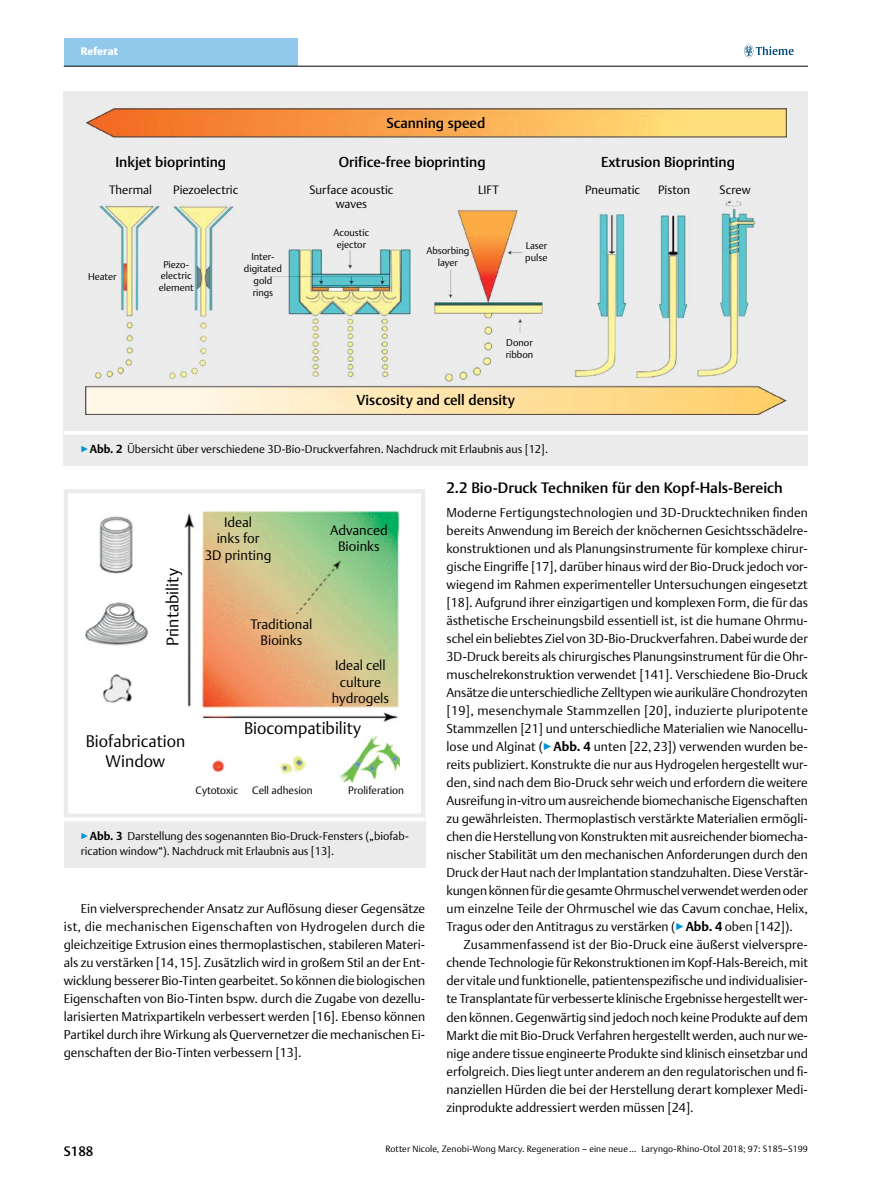
<style>
.page{position:relative;width:893px;height:1191px;background:#fff}
.page>*{position:absolute;margin:0;border:0;box-sizing:border-box;transform-origin:0 0}
.t1{font:300 16.65px/20px "Thieme Argo 2011";color:#000;text-align:center}
.t2{font:500 15px "Thieme Argo 2011";color:#000}
.t3{font:500 14.25px "Thieme Argo 2011";color:#000}
.t4{font:300 13.65px/16.4px "Thieme Argo 2011";color:#000;text-align:center}
.t5{font:500 13.5px "Thieme Argo 2011";color:#000}
.t6{font:300 12.75px/18px "Thieme Argo 2011";color:#000;text-align:justify}
.t7{font:300 12px/14.4px "Thieme Argo 2011";color:#000;text-align:center}
.t8{font:300 11.25px/15px "Thieme Argo 2011";color:#000}
.t9{font:900 10.8px "Thieme Argo 2011";letter-spacing:.005em;color:#fff}
.t10{font:300 10.5px "Thieme Argo 2011";color:#000}
.t11{font:300 9.75px/11.7px "Thieme Argo 2011";color:#000;text-align:center}
.t12{font:300 9px "Thieme Argo 2011";letter-spacing:.01em;color:#000}
.s1{color:#0095da}
.s2{font-weight:700}
</style>
<div class="page">
<div style="left:64px;top:38px;width:234px;height:28px;background:#91c9ed"></div>
<svg style="left:744px;top:45px;width:50px;height:12px"></svg>
<hr style="left:64px;top:66px;width:744px;height:1px;background:#000">
<svg style="left:64px;top:489px;width:361px;height:328px"></svg>
<div style="left:64px;top:818px;width:361px;height:49px;background:#ebebec"></div>
<svg style="left:64px;top:817px;width:361px;height:4px"></svg>
<div style="left:64px;top:431px;width:744px;height:34px;background:#ebebec"></div>
<hr style="left:64px;top:431px;width:744px;height:3px;background:#fff">
<div style="left:64px;top:92px;width:744px;height:339px;background:#ebebec"></div>
<img style="left:85px;top:109px;width:702px;height:305px">
<p class="t9" style="left:81px;top:44px;width:39px">Referat</p>
<p class="t3" style="left:386px;top:113px;width:101px">Scanning speed</p>
<p class="t3" style="left:339px;top:152px;width:148px">Orifice-free bioprinting</p>
<p class="t3" style="left:115px;top:153px;width:112px">Inkjet bioprinting</p>
<p class="t7" style="left:109px;top:182px;width:44px">Thermal</p>
<p class="t3" style="left:601px;top:153px;width:136px">Extrusion Bioprinting</p>
<p class="t7" style="left:173px;top:182px;width:67px">Piezoelectric</p>
<p class="t7" style="left:309px;top:182px;width:86px">Surface acoustic waves</p>
<p class="t7" style="left:478px;top:182px;width:22px">LIFT</p>
<p class="t7" style="left:585px;top:182px;width:57px">Pneumatic</p>
<p class="t7" style="left:658px;top:182px;width:33px">Piston</p>
<p class="t7" style="left:720px;top:182px;width:32px">Screw</p>
<p class="t11" style="left:88px;top:270px;width:30px">Heater</p>
<p class="t11" style="left:159px;top:258px;width:36px">Piezo&shy;electric element</p>
<p class="t11" style="left:244px;top:251px;width:39px">Inter&shy;digitated gold rings</p>
<p class="t11" style="left:334px;top:227px;width:37px">Acoustic ejector</p>
<p class="t11" style="left:426px;top:245px;width:45px">Absorbing layer</p>
<p class="t11" style="left:525px;top:240px;width:24px;text-align:left">Laser pulse</p>
<p class="t11" style="left:506px;top:336px;width:29px;text-align:left">Donor ribbon</p>
<p class="t3" style="left:357px;top:390px;width:160px">Viscosity and cell density</p>
<p class="t8" style="left:81px;top:441px;width:469px"><span class="s1">▶</span><span class="s2">Abb. 2</span> Übersicht über verschiedene 3D-Bio-Druckverfahren. Nachdruck mit Erlaubnis aus [12].</p>
<h1 class="t1" style="left:162px;top:646px;width:79px;rotate:-90deg">Printability</h1>
<h1 class="t1" style="left:86px;top:730px;width:101px">Biofabrication<br>Window</h1>
<p class="t4" style="left:205px;top:513px;width:68px">Ideal<br>inks for<br>3D printing</p>
<p class="t4" style="left:330px;top:521px;width:59px">Advanced<br>Bioinks</p>
<p class="t4" style="left:250px;top:615px;width:63px">Traditional<br>Bioinks</p>
<p class="t4" style="left:332px;top:657px;width:59px">Ideal cell culture hydrogels</p>
<h1 class="t1" style="left:244px;top:718px;width:119px">Biocompatibility</h1>
<p class="t10" style="left:196px;top:783px;width:44px">Cytotoxic</p>
<p class="t10" style="left:252px;top:783px;width:62px">Cell adhesion</p>
<p class="t10" style="left:348px;top:783px;width:57px">Proliferation</p>
<p class="t8" style="left:81px;top:827px;width:330px"><span class="s1">▶</span><span class="s2">Abb. 3</span> Darstellung des sogenannten Bio-Druck-Fensters („biofab&shy;rication window“). Nachdruck mit Erlaubnis aus [13].</p>
<p class="t6" style="left:64px;top:899px;width:363px;text-indent:17px">Ein vielversprechender Ansatz zur Auflösung dieser Gegensätze ist, die mechanischen Eigenschaften von Hydrogelen durch die gleichzeitige Extrusion eines thermoplastischen, stabileren Materi&shy;als zu verstärken [14,15]. Zusätzlich wird in großem Stil an der Ent&shy;wicklung besserer Bio-Tinten gearbeitet. So können die biologischen Eigenschaften von Bio-Tinten bspw. durch die Zugabe von dezellu&shy;larisierten Matrixpartikeln verbessert werden [16]. Ebenso können Partikel durch ihre Wirkung als Quervernetzer die mechanischen Ei&shy;genschaften der Bio-Tinten verbessern [13].</p>
<p class="t2" style="left:446px;top:478px;width:338px">2.2 Bio-Druck Techniken für den Kopf-Hals-Bereich</p>
<p class="t6" style="left:446px;top:503px;width:363px">Moderne Fertigungstechnologien und 3D-Drucktechniken finden bereits Anwendung im Bereich der knöchernen Gesichtsschädelre&shy;konstruktionen und als Planungsinstrumente für komplexe chirur&shy;gische Eingriffe [17], darüber hinaus wird der Bio-Druck jedoch vor&shy;wiegend im Rahmen experimenteller Untersuchungen eingesetzt [18]. Aufgrund ihrer einzigartigen und komplexen Form, die für das ästhetische Erscheinungsbild essentiell ist, ist die humane Ohrmu&shy;schel ein beliebtes Ziel von 3D-Bio-Druckverfahren. Dabei wurde der 3D-Druck bereits als chirurgisches Planungsinstrument für die Ohr&shy;muschelrekonstruktion verwendet [141]. Verschiedene Bio-Druck Ansätze die unterschiedliche Zelltypen wie aurikuläre Chondrozyten [19], mesenchymale Stammzellen [20], induzierte pluripotente Stammzellen [21] und unterschiedliche Materialien wie Nanocellu&shy;lose und Alginat (<span class="s1">▶</span><span class="s2">Abb. 4</span> unten [22,23]) verwenden wurden be&shy;reits publiziert. Konstrukte die nur aus Hydrogelen hergestellt wur&shy;den, sind nach dem Bio-Druck sehr weich und erfordern die weitere Ausreifung in-vitro um ausreichende biomechanische Eigenschaften zu gewährleisten. Thermoplastisch verstärkte Materialien ermögli&shy;chen die Herstellung von Konstrukten mit ausreichender biomecha&shy;nischer Stabilität um den mechanischen Anforderungen durch den Druck der Haut nach der Implantation standzuhalten. Diese Verstär&shy;kungen können für die gesamte Ohrmuschel verwendet werden oder um einzelne Teile der Ohrmuschel wie das Cavum conchae, Helix, Tragus oder den Antitragus zu verstärken (<span class="s1">▶</span><span class="s2">Abb. 4</span> oben [142]).</p>
<p class="t6" style="left:446px;top:935px;width:363px;text-indent:17px">Zusammenfassend ist der Bio-Druck eine äußerst vielverspre&shy;chende Technologie für Rekonstruktionen im Kopf-Hals-Bereich, mit der vitale und funktionelle, patientenspezifische und individualisier&shy;te Transplantate für verbesserte klinische Ergebnisse hergestellt wer&shy;den können. Gegenwärtig sind jedoch noch keine Produkte auf dem Markt die mit Bio-Druck Verfahren hergestellt werden, auch nur we&shy;nige andere tissue engineerte Produkte sind klinisch einsetzbar und erfolgreich. Dies liegt unter anderem an den regulatorischen und fi&shy;nanziellen Hürden die bei der Herstellung derart komplexer Medi&shy;zinprodukte addressiert werden müssen [24].</p>
<p class="t5" style="left:64px;top:1142px;width:31px">S188</p>
<p class="t12" style="left:385px;top:1143px;width:424px">Rotter Nicole, Zenobi-Wong Marcy. Regeneration – eine neue … Laryngo-Rhino-Otol 2018; 97: S185–S199</p>
</div>
